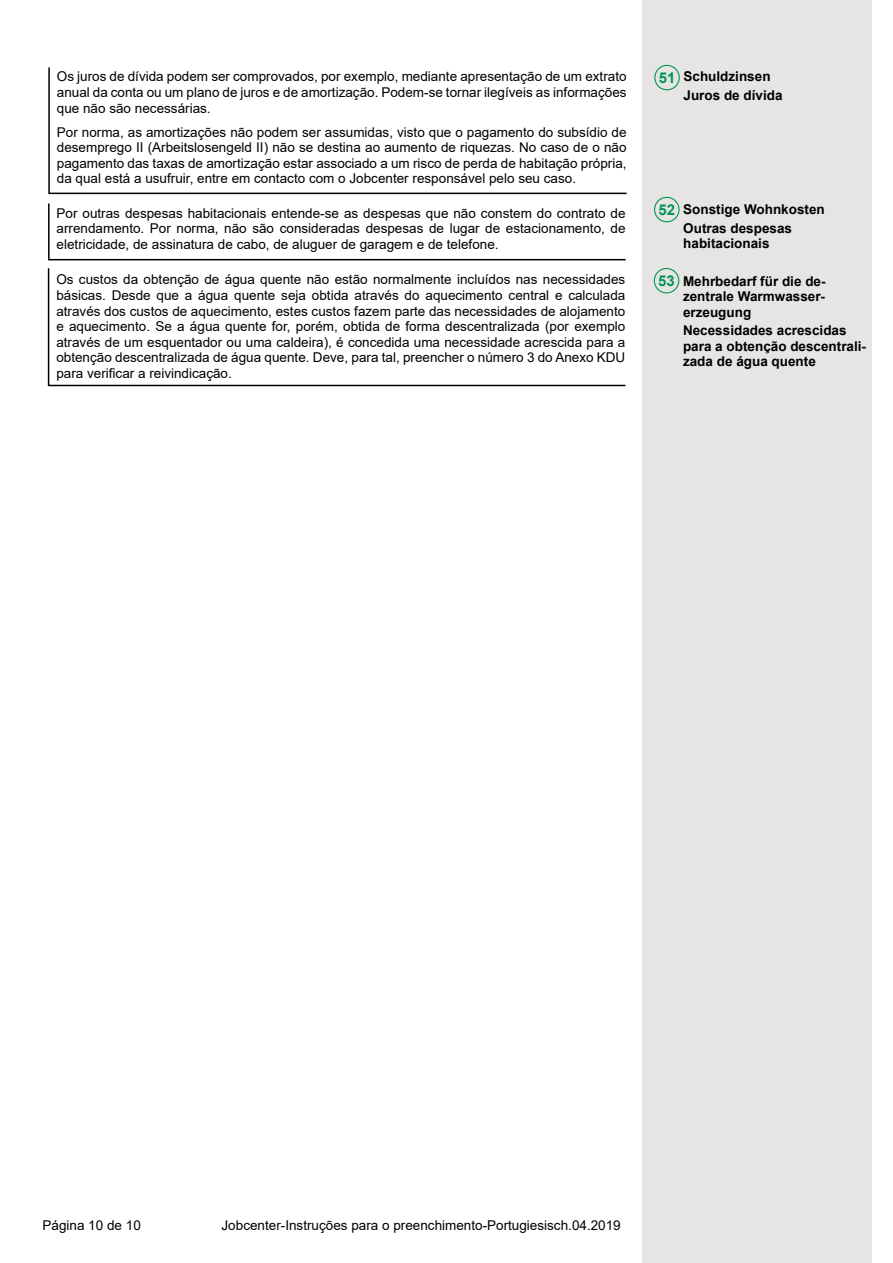
<style>
.page{position:relative;width:893px;height:1263px;background:#fff}
.page>*{position:absolute;margin:0;border:0;box-sizing:border-box;transform-origin:0 0}
.t1{font:700 15px "Arial";color:#00965a}
.t2{font:13.5px/15.6px "Arial";color:#000;text-align:justify}
.t3{font:700 13.5px/15.6px "Arial";color:#000}
</style>
<div class="page">
<div style="left:642px;top:0;width:230px;height:1263px;background:#e7e5e4"></div>
<svg style="left:48px;top:67px;width:579px;height:128px"></svg>
<div style="left:654px;top:65px;width:26px;height:25px;border:1px solid #00965a;border-radius:50%"></div>
<svg style="left:48px;top:203px;width:578px;height:58px"></svg>
<div style="left:654px;top:197px;width:25px;height:25px;border:1px solid #00965a;border-radius:50%"></div>
<svg style="left:47px;top:268px;width:579px;height:119px"></svg>
<div style="left:654px;top:268px;width:25px;height:25px;border:1px solid #00965a;border-radius:50%"></div>
<p class="t2" style="left:57px;top:69px;width:571px">Os juros de dívida podem ser comprovados, por exemplo, mediante apresentação de um extrato anual da conta ou um plano de juros e de amortização. Podem-se tornar ilegíveis as informações que não são necessárias.</p>
<p class="t2" style="left:57px;top:124px;width:571px">Por norma, as amortizações não podem ser assumidas, visto que o pagamento do subsídio de desemprego II (Arbeitslosengeld II) não se destina ao aumento de riquezas. No caso de o não pagamento das taxas de amortização estar associado a um risco de perda de habitação própria, da qual está a usufruir, entre em contacto com o Jobcenter responsável pelo seu caso.</p>
<p class="t1" style="left:659px;top:67px;width:18px">51</p>
<p class="t3" style="left:683px;top:68px;width:101px;line-height:18.5px">Schuldzinsen<br>Juros de dívida</p>
<p class="t1" style="left:658px;top:199px;width:18px">52</p>
<p class="t2" style="left:57px;top:205px;width:571px">Por outras despesas habitacionais entende-se as despesas que não constem do contrato de arrendamento. Por norma, não são consideradas despesas de lugar de estacionamento, de eletricidade, de assinatura de cabo, de aluguer de garagem e de telefone.</p>
<p class="t3" style="left:683px;top:201px;width:143px;line-height:18.5px">Sonstige Wohnkosten<br>Outras despesas</p>
<p class="t3" style="left:683px;top:236px;width:88px">habitacionais</p>
<p class="t2" style="left:56px;top:272px;width:571px">Os custos da obtenção de água quente não estão normalmente incluídos nas necessidades básicas. Desde que a água quente seja obtida através do aquecimento central e calculada através dos custos de aquecimento, estes custos fazem parte das necessidades de alojamento e aquecimento. Se a água quente for, porém, obtida de forma descentralizada (por exemplo através de um esquentador ou uma caldeira), é concedida uma necessidade acrescida para a obtenção descentralizada de água quente. Deve, para tal, preencher o número 3 do Anexo KDU para verificar a reivindicação.</p>
<p class="t3" style="left:683px;top:273px;width:144px;text-align:justify">Mehrbedarf für die de&shy;zentrale Warmwasser&shy;erzeugung</p>
<p class="t1" style="left:658px;top:270px;width:18px">53</p>
<p class="t3" style="left:683px;top:323px;width:185px">Necessidades acrescidas para a obtenção descentrali&shy;zada de água quente</p>
<p class="t2" style="left:43px;top:1218px;width:100px">Página 10 de 10</p>
<p class="t2" style="left:222px;top:1218px;width:401px">Jobcenter-Instruções para o preenchimento-Portugiesisch.04.2019</p>
</div>
